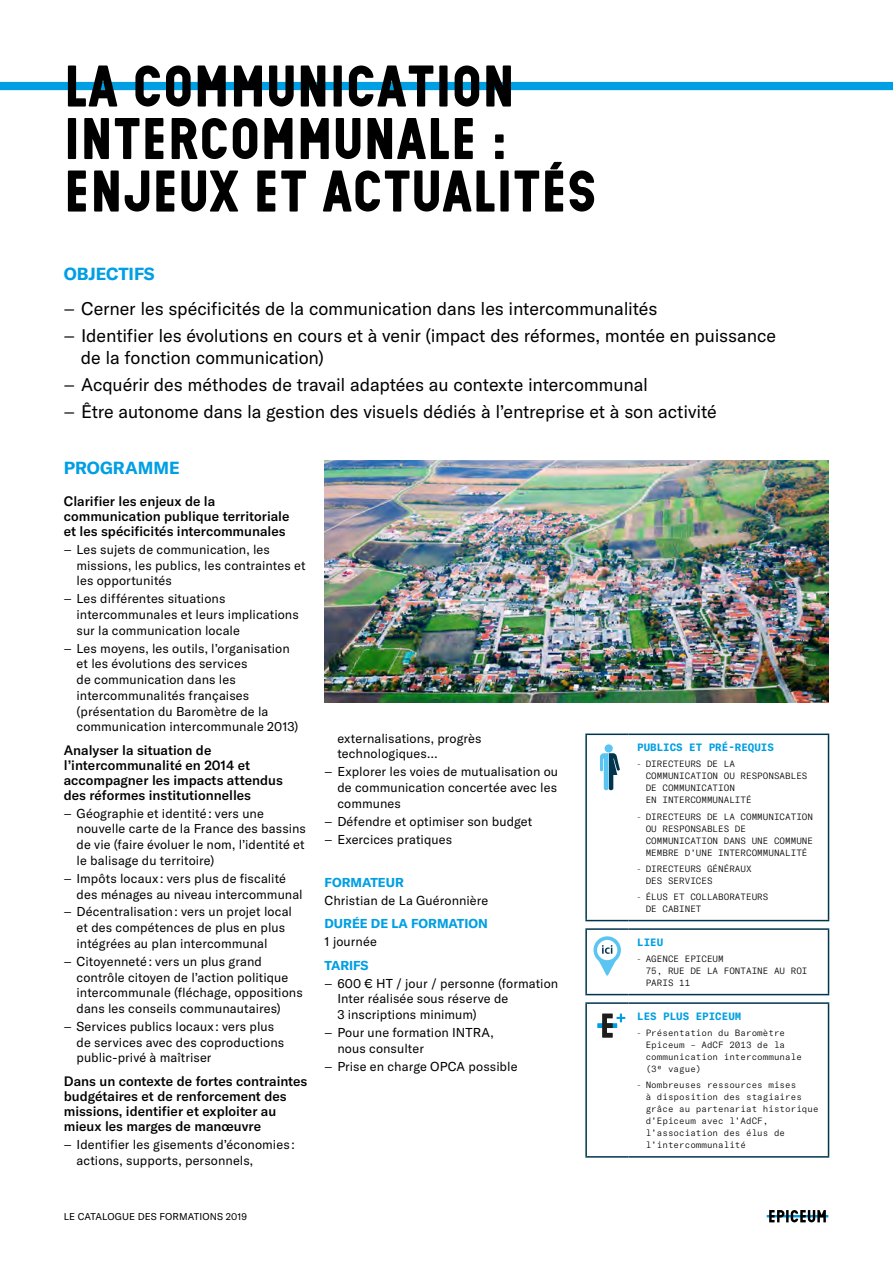
<style>
.page{position:relative;width:893px;height:1263px;background:#fff}
.page>*{position:absolute;margin:0;border:0;box-sizing:border-box;transform-origin:0 0}
.Titre_formation{font:57px/52.5px "Epiceum";color:#000}
.t1{font:18px/22.5px "GT America";letter-spacing:-.01em;color:#000}
.INTER_01{font:700 17.25px "GT America";color:#009fe3}
.TEXTE_Prog-Bold{font:500 13.5px/15px "GT America";color:#000}
.Col2_-_Texte{font:12.75px/15.8px "GT America";letter-spacing:.005em;color:#000}
.Col2_-_Inter{font:700 12.75px "GT America";color:#009fe3}
.Publics_Dates_Lieu_P{font:700 10.5px "GT America Mono";color:#009fe3}
.t2{font:9.75px "GT America";letter-spacing:.01em;color:#000}
.t3{font:300 9px/12px "GT America Mono";color:#000}
.s1{font-family:"GT America Mono"}
.s2{font-family:"DIN"}
</style>
<div class="page">
<div style="left:0;top:82px;width:893px;height:8px;background:#009fe3"></div>
<hr style="left:767px;top:1215px;width:61px;height:2px;background:#009fe3">
<svg style="left:769px;top:1210px;width:57px;height:12px"></svg>
<img style="left:325px;top:460px;width:503px;height:243px">
<hr style="left:585px;top:733px;width:44px;height:2px;background:#00354e">
<hr style="left:585px;top:735px;width:2px;height:185px;background:#00354e">
<hr style="left:629px;top:733px;width:200px;height:2px;background:#00354e">
<hr style="left:828px;top:735px;width:1px;height:185px;background:#00354e">
<hr style="left:585px;top:920px;width:44px;height:1px;background:#00354e">
<hr style="left:629px;top:920px;width:200px;height:1px;background:#00354e">
<hr style="left:585px;top:928px;width:44px;height:2px;background:#00354e">
<hr style="left:585px;top:930px;width:2px;height:64px;background:#00354e">
<hr style="left:629px;top:928px;width:200px;height:2px;background:#00354e">
<hr style="left:828px;top:930px;width:1px;height:64px;background:#00354e">
<hr style="left:585px;top:994px;width:44px;height:1px;background:#00354e">
<hr style="left:629px;top:994px;width:200px;height:1px;background:#00354e">
<hr style="left:585px;top:1002px;width:44px;height:2px;background:#00354e">
<hr style="left:585px;top:1004px;width:2px;height:152px;background:#00354e">
<hr style="left:629px;top:1002px;width:200px;height:2px;background:#00354e">
<hr style="left:828px;top:1004px;width:1px;height:152px;background:#00354e">
<hr style="left:585px;top:1156px;width:44px;height:1px;background:#00354e">
<hr style="left:629px;top:1156px;width:200px;height:1px;background:#00354e">
<div style="left:605px;top:744px;width:8px;height:8px;background:#5bc5f2;border-radius:50%"></div>
<svg style="left:600px;top:753px;width:20px;height:37px"></svg>
<svg style="left:593px;top:936px;width:28px;height:40px"></svg>
<div style="left:597px;top:1023px;width:20px;height:5px;background:#009ee2"></div>
<svg style="left:602px;top:1013px;width:23px;height:25px"></svg>
<p class="Titre_formation" style="left:64px;top:60px;width:534px">LA COMMUNICATION<br>INTERCOMMUNALE :<br>ENJEUX ET ACTUALITÉS</p>
<p class="INTER_01" style="left:64px;top:263px;width:92px">OBJECTIFS</p>
<p class="t1" style="left:64px;top:297px;width:595px"><span class="s1">—</span> Cerner les spécificités de la communication dans les intercommunalités</p>
<p class="t1" style="left:81px;top:324px;width:697px;text-indent:-17px"><span class="s1">—</span> Identifier les évolutions en cours et à venir (impact des réformes, montée en puissance de la fonction communication)</p>
<p class="t1" style="left:64px;top:373px;width:586px"><span class="s1">—</span> Acquérir des méthodes de travail adaptées au contexte intercommunal</p>
<p class="t1" style="left:64px;top:400px;width:654px"><span class="s1">—</span> Être autonome dans la gestion des visuels dédiés à l’entreprise et à son activité</p>
<p class="INTER_01" style="left:64px;top:457px;width:117px">PROGRAMME</p>
<p class="TEXTE_Prog-Bold" style="left:64px;top:493px;width:227px">Clarifier les enjeux de la communication publique territoriale et les spécificités intercommunales</p>
<p class="Col2_-_Texte" style="left:77px;top:541px;width:231px;text-indent:-13px"><span class="s1">—</span> Les sujets de communication, les missions, les publics, les contraintes et les opportunités</p>
<p class="Col2_-_Texte" style="left:77px;top:591px;width:224px;text-indent:-13px"><span class="s1">—</span> Les différentes situations intercommunales et leurs implications sur la communication locale</p>
<p class="Col2_-_Texte" style="left:77px;top:640px;width:223px;text-indent:-13px"><span class="s1">—</span> Les moyens, les outils, l’organisation et les évolutions des services<br>de communication dans les intercommunalités françaises (présentation du Baromètre de la communication intercommunale 2013)</p>
<p class="TEXTE_Prog-Bold" style="left:64px;top:742px;width:221px">Analyser la situation de l’intercommunalité en 2014 et accompagner les impacts attendus des réformes institutionnelles</p>
<p class="Col2_-_Texte" style="left:77px;top:805px;width:231px;text-indent:-13px"><span class="s1">—</span> Géographie et identité : vers une nouvelle carte de la France des bassins de vie (faire évoluer le nom, l’identité et le balisage du territoire)</p>
<p class="Col2_-_Texte" style="left:77px;top:870px;width:228px;text-indent:-13px"><span class="s1">—</span> Impôts locaux : vers plus de fiscalité des ménages au niveau intercommunal</p>
<p class="Col2_-_Texte" style="left:77px;top:904px;width:217px;text-indent:-13px"><span class="s1">—</span> Décentralisation : vers un projet local et des compétences de plus en plus intégrées au plan intercommunal</p>
<p class="Col2_-_Texte" style="left:77px;top:953px;width:228px;text-indent:-13px"><span class="s1">—</span> Citoyenneté : vers un plus grand contrôle citoyen de l’action politique intercommunale (fléchage, oppositions dans les conseils communautaires)</p>
<p class="Col2_-_Texte" style="left:77px;top:1018px;width:209px;text-indent:-13px"><span class="s1">—</span> Services publics locaux : vers plus de services avec des coproductions public-privé à maîtriser</p>
<p class="TEXTE_Prog-Bold" style="left:64px;top:1073px;width:245px">Dans un contexte de fortes contraintes budgétaires et de renforcement des missions, identifier et exploiter au mieux les marges de manœuvre</p>
<p class="Col2_-_Texte" style="left:77px;top:1136px;width:220px;text-indent:-13px"><span class="s1">—</span> Identifier les gisements d’économies : actions, supports, personnels,</p>
<p class="Col2_-_Texte" style="left:337px;top:730px;width:146px">externalisations, progrès technologiques…</p>
<p class="Col2_-_Texte" style="left:337px;top:764px;width:222px;text-align:justify;text-indent:-13px"><span class="s1">—</span> Explorer les voies de mutualisation ou de communication concertée avec les communes</p>
<p class="Col2_-_Texte" style="left:325px;top:813px;width:209px"><span class="s1">—</span> Défendre et optimiser son budget</p>
<p class="Col2_-_Texte" style="left:325px;top:831px;width:129px"><span class="s1">—</span> Exercices pratiques</p>
<p class="Col2_-_Inter" style="left:325px;top:874px;width:81px">FORMATEUR</p>
<p class="Col2_-_Texte" style="left:325px;top:892px;width:165px">Christian de La Guéronnière</p>
<p class="Col2_-_Inter" style="left:325px;top:916px;width:165px">DURÉE DE LA FORMATION</p>
<p class="Col2_-_Texte" style="left:325px;top:934px;width:54px">1 journée</p>
<p class="Col2_-_Inter" style="left:325px;top:957px;width:45px">TARIFS</p>
<p class="Col2_-_Texte" style="left:337px;top:975px;width:222px;text-indent:-13px"><span class="s1">—</span> 600 € HT / jour / personne (formation<br>Inter réalisée sous réserve de<br>3 inscriptions minimum)</p>
<p class="Col2_-_Texte" style="left:337px;top:1025px;width:158px;text-indent:-13px"><span class="s1">—</span> Pour une formation INTRA, nous consulter</p>
<p class="Col2_-_Texte" style="left:325px;top:1058px;width:194px"><span class="s1">—</span> Prise en charge OPCA possible</p>
<p class="t2" style="left:64px;top:1211px;width:185px">LE CATALOGUE DES FORMATIONS 2019</p>
<p class="Publics_Dates_Lieu_P" style="left:637px;top:741px;width:138px">PUBLICS ET PRÉ-REQUIS</p>
<p class="t3" style="left:646px;top:758px;width:163px;text-indent:-9px"><span class="s2">-</span> DIRECTEURS DE LA<br>COMMUNICATION OU RESPONSABLES<br>DE COMMUNICATION<br>EN INTERCOMMUNALITÉ</p>
<p class="t3" style="left:646px;top:810px;width:169px;text-indent:-9px"><span class="s2">-</span> DIRECTEURS DE LA COMMUNICATION<br>OU RESPONSABLES DE<br>COMMUNICATION DANS UNE COMMUNE<br>MEMBRE D’UNE INTERCOMMUNALITÉ</p>
<p class="t3" style="left:646px;top:863px;width:108px;text-indent:-9px"><span class="s2">-</span> DIRECTEURS GÉNÉRAUX<br>DES SERVICES</p>
<p class="t3" style="left:646px;top:891px;width:124px;text-indent:-9px"><span class="s2">-</span> ÉLUS ET COLLABORATEURS<br>DE CABINET</p>
<p class="Publics_Dates_Lieu_P" style="left:637px;top:936px;width:28px">LIEU</p>
<p class="t3" style="left:646px;top:953px;width:163px;text-indent:-9px"><span class="s2">-</span> AGENCE EPICEUM<br>75, RUE DE LA FONTAINE AU ROI<br>PARIS 11</p>
<p class="Publics_Dates_Lieu_P" style="left:637px;top:1010px;width:106px">LES PLUS EPICEUM</p>
<p class="t3" style="left:646px;top:1027px;width:158px;text-indent:-9px"><span class="s2">-</span> Présentation du Baromètre<br>Epiceum – AdCF 2013 de la communication intercommunale (3e vague)</p>
<p class="t3" style="left:646px;top:1079px;width:174px;text-indent:-9px"><span class="s2">-</span> Nombreuses ressources mises<br>à disposition des stagiaires grâce au partenariat historique d’Epiceum avec l’AdCF, l’association des élus de l’intercommunalité</p>
</div>
